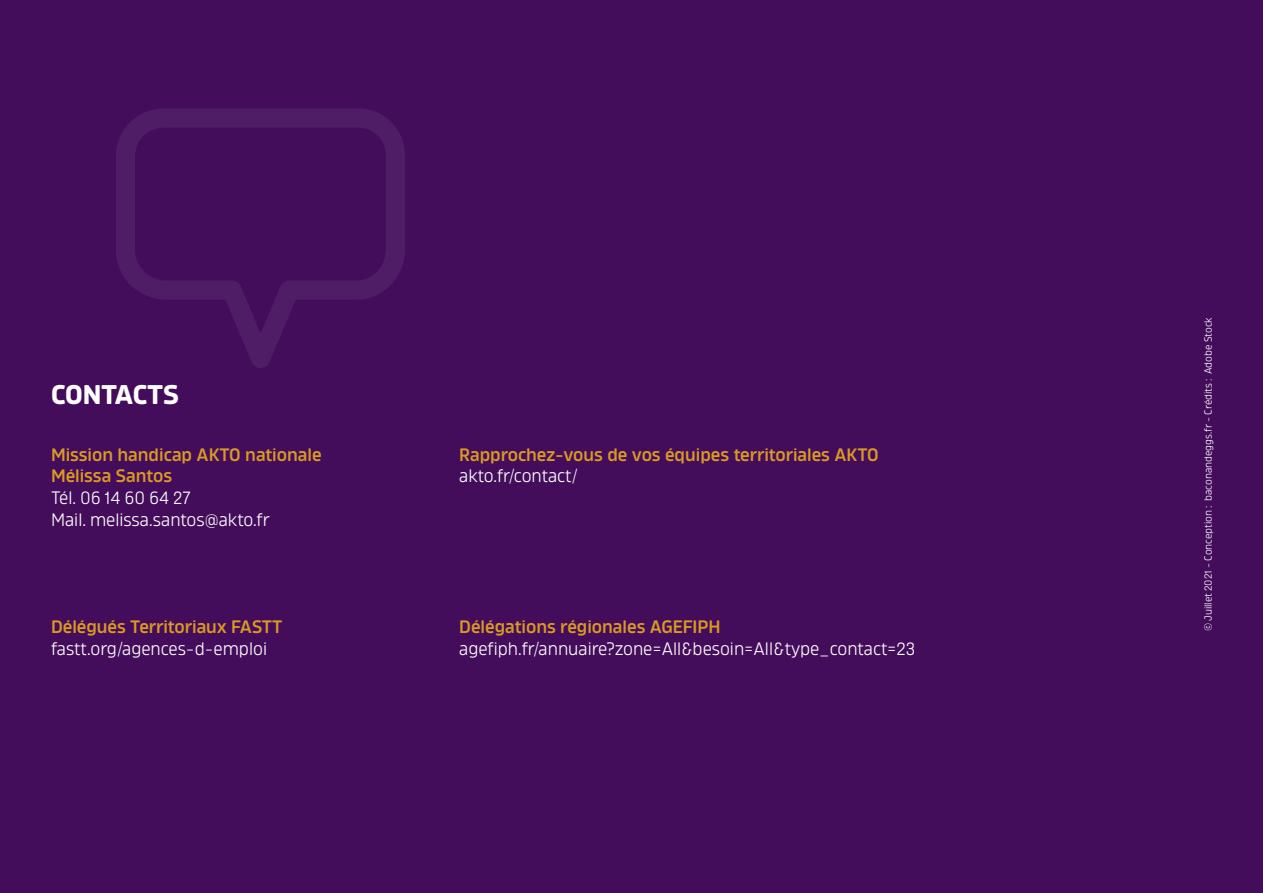
<style>
.page{position:relative;width:1263px;height:893px;background:#430d5b}
.page>*{position:absolute;margin:0;border:0;box-sizing:border-box;transform-origin:0 0}
.t1{font:700 27px "Amfibia";letter-spacing:-.015em;color:#fff}
.t2{font:600 18px/21.6px "Amfibia";color:#da9a23}
.t3{font:18px/21.6px "Amfibia";color:#fff}
.t4{font:10.5px "Amfibia";color:#fff}
</style>
<div class="page">
<svg style="left:116px;top:109px;width:289px;height:259px"></svg>
<h1 class="t1" style="left:51px;top:379px;width:129px">CONTACTS</h1>
<p class="t2" style="left:51px;top:444px;width:272px">Mission handicap AKTO nationale<br>Mélissa Santos</p>
<p class="t3" style="left:51px;top:487px;width:220px">Tél. 06 14 60 64 27<br>Mail. melissa.santos@akto.fr</p>
<p class="t2" style="left:51px;top:616px;width:233px">Délégués Territoriaux FASTT</p>
<p class="t3" style="left:51px;top:638px;width:218px">fastt.org/agences-d-emploi</p>
<p class="t2" style="left:459px;top:444px;width:421px">Rapprochez-vous de vos équipes territoriales AKTO</p>
<p class="t3" style="left:459px;top:465px;width:120px">akto.fr/contact/</p>
<p class="t2" style="left:459px;top:616px;width:263px">Délégations régionales AGEFIPH</p>
<p class="t3" style="left:459px;top:638px;width:458px">agefiph.fr/annuaire?zone=All&amp;besoin=All&amp;type_contact=23</p>
<p class="t4" style="left:1202px;top:631px;width:316px;rotate:-90deg">© Juillet 2021 - Conception : baconandeggs.fr - Crédits : Adobe Stock</p>
</div>
